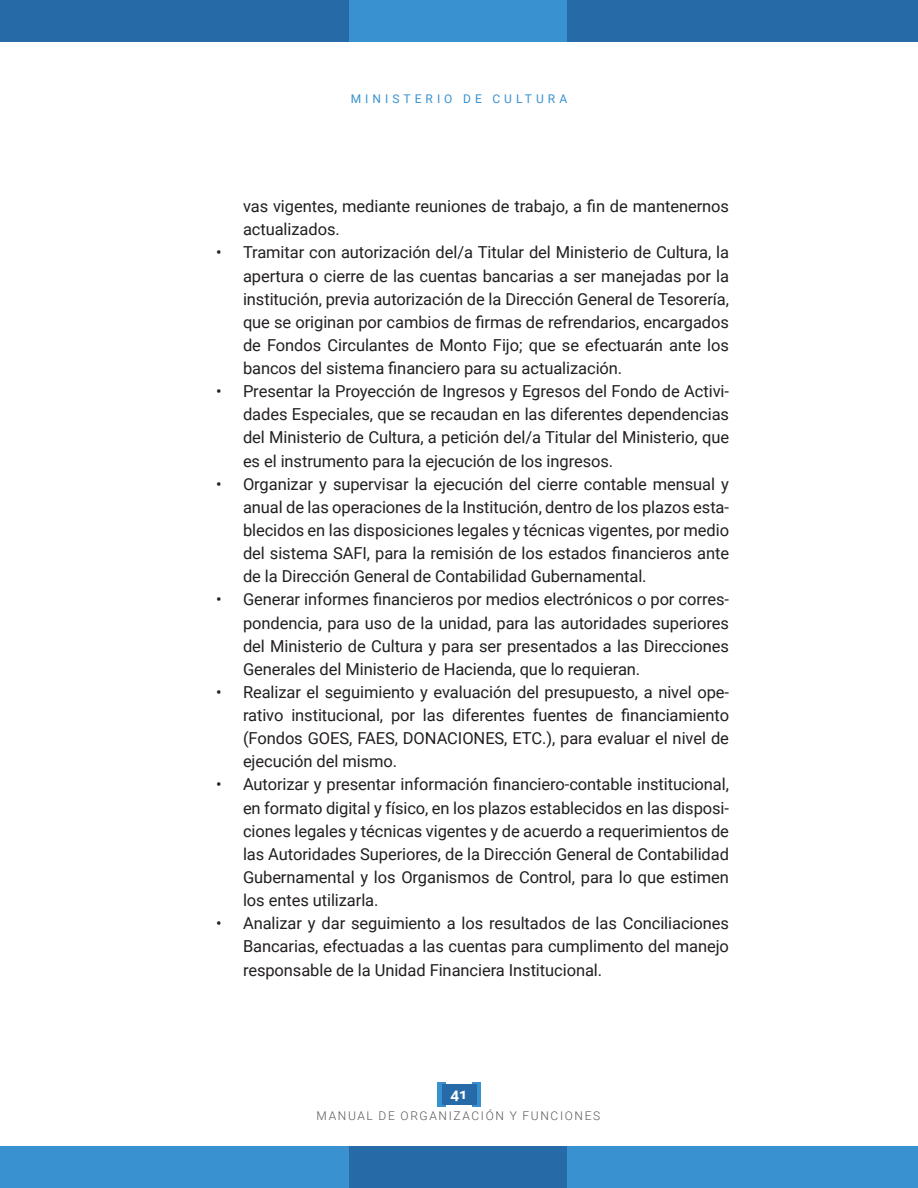
<style>
.page{position:relative;width:918px;height:1188px;background:#fff}
.page>*{position:absolute;margin:0;border:0;box-sizing:border-box;transform-origin:0 0}
.t1{font:16.5px/23.1px "Roboto";letter-spacing:-.005em;color:#231f20;text-align:justify}
.t2{font:700 15px "Roboto";color:#fff}
.t3{font:300 12px "Roboto";letter-spacing:.135em;color:#57585a}
.t4{font:12px "Roboto";letter-spacing:.335em;color:#3992cf}
</style>
<div class="page">
<svg style="left:472px;top:1082px;width:8px;height:24px"></svg>
<div style="left:438px;top:1082px;width:8px;height:24px;background:#3992cf"></div>
<div style="left:442px;top:1084px;width:34px;height:20px;background:#266aa8"></div>
<div style="left:0;top:0;width:918px;height:41px;background:#266aa8"></div>
<div style="left:0;top:1147px;width:918px;height:41px;background:#3992cf"></div>
<div style="left:349px;top:0;width:218px;height:41px;background:#3992cf"></div>
<div style="left:349px;top:1147px;width:218px;height:41px;background:#266aa8"></div>
<p class="t4" style="left:351px;top:90px;width:218px">MINISTERIO DE CULTURA</p>
<p class="t1" style="left:243px;top:194px;width:488px">vas vigentes, mediante reuniones de trabajo, a fin de mantenernos actualizados.</p>
<p class="t1" style="left:243px;top:240px;width:488px;text-indent:-27px">• Tramitar con autorización del/a Titular del Ministerio de Cultura, la apertura o cierre de las cuentas bancarias a ser manejadas por la institución, previa autorización de la Dirección General de Tesorería, que se originan por cambios de firmas de refrendarios, encargados de Fondos Circulantes de Monto Fijo; que se efectuarán ante los bancos del sistema financiero para su actualización.</p>
<p class="t1" style="left:243px;top:379px;width:488px;text-indent:-27px">• Presentar la Proyección de Ingresos y Egresos del Fondo de Activi&shy;dades Especiales, que se recaudan en las diferentes dependencias del Ministerio de Cultura, a petición del/a Titular del Ministerio, que es el instrumento para la ejecución de los ingresos.</p>
<p class="t1" style="left:243px;top:472px;width:488px;text-indent:-27px">• Organizar y supervisar la ejecución del cierre contable mensual y anual de las operaciones de la Institución, dentro de los plazos esta&shy;blecidos en las disposiciones legales y técnicas vigentes, por medio del sistema SAFI, para la remisión de los estados financieros ante de la Dirección General de Contabilidad Gubernamental.</p>
<p class="t1" style="left:243px;top:587px;width:488px;text-indent:-27px">• Generar informes financieros por medios electrónicos o por corres&shy;pondencia, para uso de la unidad, para las autoridades superiores del Ministerio de Cultura y para ser presentados a las Direcciones Generales del Ministerio de Hacienda, que lo requieran.</p>
<p class="t1" style="left:243px;top:680px;width:488px;text-indent:-27px">• Realizar el seguimiento y evaluación del presupuesto, a nivel ope&shy;rativo institucional, por las diferentes fuentes de financiamiento (Fondos GOES, FAES, DONACIONES, ETC.), para evaluar el nivel de ejecución del mismo.</p>
<p class="t1" style="left:243px;top:772px;width:488px;text-indent:-27px">• Autorizar y presentar información financiero-contable institucional, en formato digital y físico, en los plazos establecidos en las disposi&shy;ciones legales y técnicas vigentes y de acuerdo a requerimientos de las Autoridades Superiores, de la Dirección General de Contabilidad Gubernamental y los Organismos de Control, para lo que estimen los entes utilizarla.</p>
<p class="t1" style="left:243px;top:911px;width:488px;text-indent:-27px">• Analizar y dar seguimiento a los resultados de las Conciliaciones Bancarias, efectuadas a las cuentas para cumplimento del manejo responsable de la Unidad Financiera Institucional.</p>
<p class="t2" style="left:451px;top:1083px;width:18px">41</p>
<p class="t3" style="left:317px;top:1108px;width:285px">MANUAL DE ORGANIZACIÓN Y FUNCIONES</p>
</div>
